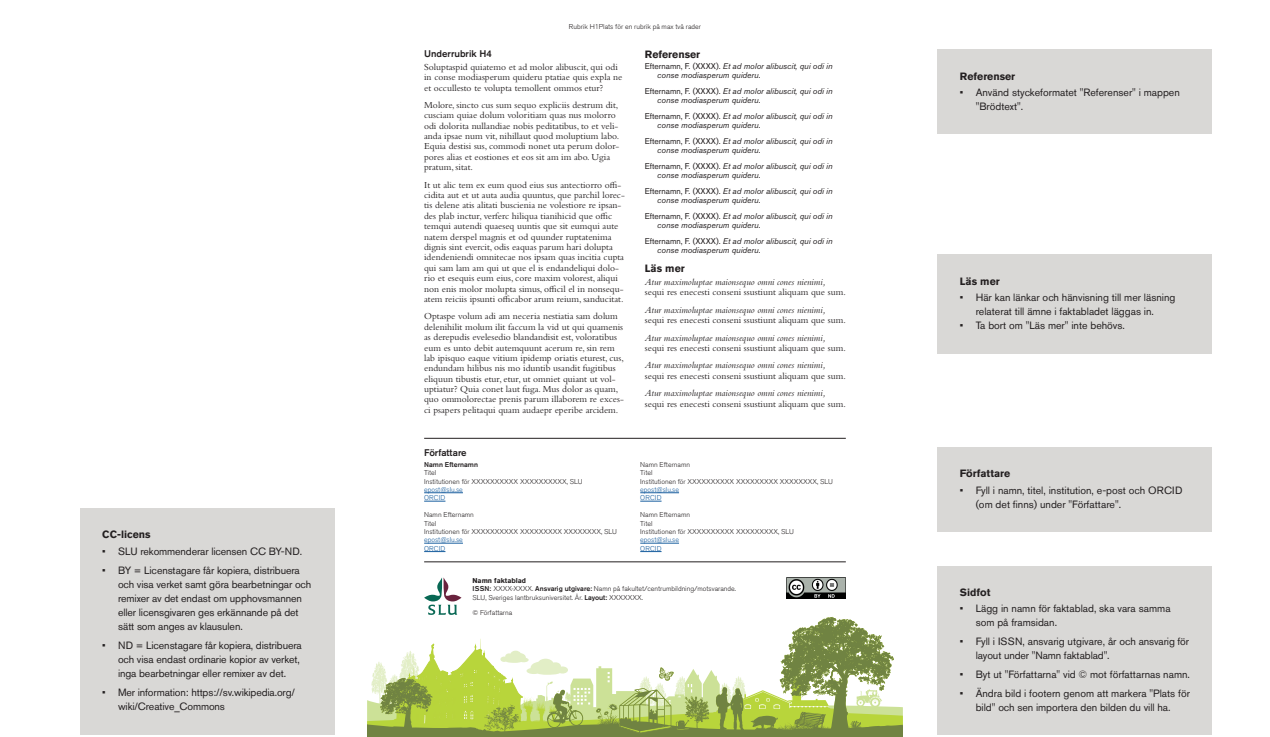
<style>
.page{position:relative;width:1270px;height:737px;background:#fff}
.page>*{position:absolute;margin:0;border:0;box-sizing:border-box;transform-origin:0 0}
.t1{font:10.5px/14px "Akzidenz Grotesk Std";letter-spacing:-.01em;color:#231f20}
.Underrubrik___H3{font:700 10.5px "Akzidenz Grotesk Std";color:#231f20}
.Brödtext{font:9.62px/10.4px "Bembo Std";color:#231f20}
.Underrubrik___H4{font:500 9.62px "Akzidenz Grotesk Std";color:#231f20}
.Rubrik___sidfot{font:500 9.62px "Akzidenz Grotesk Std";color:#231f20}
.Referenser{font:italic 8.31px/9px "Akzidenz Grotesk Std";color:#231f20}
.Brödtext_-_sidhuvud_sidfot{font:300 7px "Akzidenz Grotesk Std";color:#231f20}
.Brödtext_-_sidhuvud_sidfot-2{font:300 7px "Akzidenz Grotesk Std";color:#175d9e}
.Brödtext_-_sidhuvud_sidfot-3{font:700 7px "Akzidenz Grotesk Std";color:#231f20}
.Brödtext_-_sidhuvud_sidfot-4{font:500 7px "Akzidenz Grotesk Std";color:#231f20}
.s1{font-style:normal}
.s2{font-style:italic}
.s3{font-weight:500}
.s4{font-weight:300}
</style>
<div class="page">
<svg style="left:367px;top:577px;width:536px;height:160px"></svg>
<hr style="left:424px;top:492px;width:39px;height:1px;background:#175d9e">
<svg style="left:424px;top:501px;width:21px;height:1px"></svg>
<hr style="left:424px;top:543px;width:39px;height:1px;background:#175d9e">
<svg style="left:424px;top:551px;width:21px;height:1px"></svg>
<hr style="left:640px;top:492px;width:39px;height:1px;background:#175d9e">
<svg style="left:640px;top:501px;width:22px;height:1px"></svg>
<hr style="left:640px;top:543px;width:39px;height:1px;background:#175d9e">
<svg style="left:640px;top:551px;width:22px;height:1px"></svg>
<hr style="left:424px;top:438px;width:422px;height:1px;background:#231f20">
<hr style="left:424px;top:561px;width:422px;height:1px;background:#231f20">
<div style="left:80px;top:508px;width:254px;height:226px;background:#d9d8d6"></div>
<div style="left:938px;top:254px;width:274px;height:100px;background:#d9d8d6"></div>
<div style="left:938px;top:50px;width:274px;height:84px;background:#d9d8d6"></div>
<div style="left:938px;top:447px;width:274px;height:84px;background:#d9d8d6"></div>
<div style="left:938px;top:566px;width:274px;height:168px;background:#d9d8d6"></div>
<p class="Underrubrik___H3" style="left:102px;top:528px;width:50px">CC-licens</p>
<p class="t1" style="left:102px;top:544px;width:201px">• SLU rekommenderar licensen CC BY-ND.</p>
<p class="t1" style="left:118px;top:563px;width:195px;text-indent:-16px">• BY = Licenstagare får kopiera, distribuera och visa verket samt göra bearbetningar och remixer av det endast om upphovsmannen eller licensgivaren ges erkännande på det sätt som anges av klausulen.</p>
<p class="t1" style="left:118px;top:638px;width:185px;text-indent:-16px">• ND = Licenstagare får kopiera, distribuera och visa endast ordinarie kopior av verket, inga bearbetningar eller remixer av det.</p>
<p class="t1" style="left:118px;top:684px;width:179px;text-indent:-16px">• Mer information: https://sv.wikipedia.org/ wiki/Creative_Commons</p>
<p class="Brödtext_-_sidhuvud_sidfot" style="left:569px;top:23px;width:134px">Rubrik H1Plats för en rubrik på max två rader</p>
<p class="Underrubrik___H4" style="left:424px;top:48px;width:69px">Underrubrik H4</p>
<p class="Brödtext" style="left:424px;top:61px;width:200px">Soluptaspid quiatemo et ad molor alibuscit, qui odi in conse modiasperum quideru ptatiae quis expla ne et occullesto te volupta temollent ommos etur?</p>
<p class="Brödtext" style="left:424px;top:99px;width:197px">Molore, sincto cus sum sequo expliciis destrum dit, cusciam quiae dolum voloritiam quas nus molorro odi dolorita nullandiae nobis peditatibus, to et veli&shy;anda ipsae num vit, nihillaut quod moluptium labo.<br>Equia destisi sus, commodi nonet uta perum dolor&shy;pores alias et eostiones et eos sit am im abo. Ugia pratum, sitat.</p>
<p class="Brödtext" style="left:424px;top:179px;width:202px">It ut alic tem ex eum quod eius sus antectiorro offi&shy;cidita aut et ut auta audia quuntus, que parchil lorec&shy;tis delene atis alitati buscienia ne volestiore re ipsan&shy;des plab inctur, verferc hiliqua tianihicid que offic temqui autendi quaeseq uuntis que sit eumqui aute natem derspel magnis et od quunder ruptatenima dignis sint evercit, odis eaquas parum hari dolupta idendeniendi omnitecae nos ipsam quas incitia cupta qui sam lam am qui ut que el is endandeliqui dolo&shy;rio et esequis eum eius, core maxim volorest, aliqui non enis molor molupta simus, officil el in nonsequ&shy;atem reiciis ipsunti officabor arum reium, sanducitat.</p>
<p class="Brödtext" style="left:424px;top:311px;width:201px">Optaspe volum adi am neceria nestiatia sam dolum delenihilit molum ilit faccum la vid ut qui quamenis as derepudis evelesedio blandandisit est, voloratibus eum es unto debit autemquunt acerum re, sin rem lab ipisquo eaque vitium ipidemp oriatis eturest, cus, endundam hilibus nis mo iduntib usandit fugitibus eliquun tibustis etur, etur, ut omniet quiant ut vol&shy;uptiatur? Quia conet laut fuga. Mus dolor as quam, quo ommolorectae prenis parum illaborem re exces&shy;ci psapers pelitaqui quam audaepr eperibe arcidem.</p>
<p class="Rubrik___sidfot" style="left:424px;top:446px;width:44px">Författare</p>
<p class="Brödtext_-_sidhuvud_sidfot-4" style="left:424px;top:460px;width:55px">Namn Efternamn</p>
<p class="Brödtext_-_sidhuvud_sidfot" style="left:424px;top:469px;width:14px">Titel</p>
<p class="Brödtext_-_sidhuvud_sidfot" style="left:424px;top:477px;width:160px">Institutionen för XXXXXXXXXX XXXXXXXXXX, SLU</p>
<p class="Brödtext_-_sidhuvud_sidfot-2" style="left:424px;top:485px;width:40px">epost@slu.se</p>
<p class="Brödtext_-_sidhuvud_sidfot-2" style="left:424px;top:494px;width:23px">ORCID</p>
<p class="Brödtext_-_sidhuvud_sidfot" style="left:424px;top:511px;width:51px">Namn Efternamn</p>
<p class="Brödtext_-_sidhuvud_sidfot" style="left:424px;top:519px;width:14px">Titel</p>
<p class="Brödtext_-_sidhuvud_sidfot" style="left:424px;top:527px;width:194px">Institutionen för XXXXXXXXXX XXXXXXXXX XXXXXXXX, SLU</p>
<p class="Brödtext_-_sidhuvud_sidfot-2" style="left:424px;top:536px;width:40px">epost@slu.se</p>
<p class="Brödtext_-_sidhuvud_sidfot-2" style="left:424px;top:544px;width:23px">ORCID</p>
<p class="Underrubrik___H3" style="left:645px;top:48px;width:57px">Referenser</p>
<p class="Referenser" style="left:657px;top:61px;width:177px;text-indent:-12px"><span class="s1">Efternamn, F. (XXXX).</span> Et ad molor alibuscit, qui odi in conse modiasperum quideru.</p>
<p class="Referenser" style="left:657px;top:86px;width:177px;text-indent:-12px"><span class="s1">Efternamn, F. (XXXX).</span> Et ad molor alibuscit, qui odi in conse modiasperum quideru.</p>
<p class="Referenser" style="left:657px;top:111px;width:177px;text-indent:-12px"><span class="s1">Efternamn, F. (XXXX).</span> Et ad molor alibuscit, qui odi in conse modiasperum quideru.</p>
<p class="Referenser" style="left:657px;top:136px;width:177px;text-indent:-12px"><span class="s1">Efternamn, F. (XXXX).</span> Et ad molor alibuscit, qui odi in conse modiasperum quideru.</p>
<p class="Referenser" style="left:657px;top:161px;width:177px;text-indent:-12px"><span class="s1">Efternamn, F. (XXXX).</span> Et ad molor alibuscit, qui odi in conse modiasperum quideru.</p>
<p class="Referenser" style="left:657px;top:186px;width:177px;text-indent:-12px"><span class="s1">Efternamn, F. (XXXX).</span> Et ad molor alibuscit, qui odi in conse modiasperum quideru.</p>
<p class="Referenser" style="left:657px;top:211px;width:177px;text-indent:-12px"><span class="s1">Efternamn, F. (XXXX).</span> Et ad molor alibuscit, qui odi in conse modiasperum quideru.</p>
<p class="Referenser" style="left:657px;top:236px;width:177px;text-indent:-12px"><span class="s1">Efternamn, F. (XXXX).</span> Et ad molor alibuscit, qui odi in conse modiasperum quideru.</p>
<p class="Underrubrik___H3" style="left:645px;top:262px;width:41px">Läs mer</p>
<p class="Brödtext" style="left:645px;top:277px;width:202px"><span class="s2">Atur maximoluptae maionsequo omni cones nienimi, </span>sequi res enecesti conseni ssustiunt aliquam que sum.</p>
<p class="Brödtext" style="left:645px;top:304px;width:202px"><span class="s2">Atur maximoluptae maionsequo omni cones nienimi, </span>sequi res enecesti conseni ssustiunt aliquam que sum.</p>
<p class="Brödtext" style="left:645px;top:332px;width:202px"><span class="s2">Atur maximoluptae maionsequo omni cones nienimi, </span>sequi res enecesti conseni ssustiunt aliquam que sum.</p>
<p class="Brödtext" style="left:645px;top:360px;width:202px"><span class="s2">Atur maximoluptae maionsequo omni cones nienimi, </span>sequi res enecesti conseni ssustiunt aliquam que sum.</p>
<p class="Brödtext" style="left:645px;top:388px;width:202px"><span class="s2">Atur maximoluptae maionsequo omni cones nienimi, </span>sequi res enecesti conseni ssustiunt aliquam que sum.</p>
<p class="Brödtext_-_sidhuvud_sidfot" style="left:640px;top:460px;width:51px">Namn Efternamn</p>
<p class="Brödtext_-_sidhuvud_sidfot" style="left:640px;top:469px;width:14px">Titel</p>
<p class="Brödtext_-_sidhuvud_sidfot" style="left:640px;top:477px;width:194px">Institutionen för XXXXXXXXXX XXXXXXXXX XXXXXXXX, SLU</p>
<p class="Brödtext_-_sidhuvud_sidfot-2" style="left:640px;top:485px;width:40px">epost@slu.se</p>
<p class="Brödtext_-_sidhuvud_sidfot-2" style="left:640px;top:494px;width:23px">ORCID</p>
<p class="Brödtext_-_sidhuvud_sidfot" style="left:640px;top:511px;width:51px">Namn Efternamn</p>
<p class="Brödtext_-_sidhuvud_sidfot" style="left:640px;top:519px;width:14px">Titel</p>
<p class="Brödtext_-_sidhuvud_sidfot" style="left:640px;top:527px;width:155px">Institutionen för XXXXXXXXXX XXXXXXXXX, SLU</p>
<p class="Brödtext_-_sidhuvud_sidfot-2" style="left:640px;top:536px;width:40px">epost@slu.se</p>
<p class="Brödtext_-_sidhuvud_sidfot-2" style="left:640px;top:544px;width:23px">ORCID</p>
<p class="Brödtext_-_sidhuvud_sidfot-3" style="left:472px;top:576px;width:55px">Namn faktablad</p>
<p class="Brödtext_-_sidhuvud_sidfot" style="left:472px;top:585px;width:265px"><span class="s3">ISSN:</span> XXXX-XXXX. <span class="s3">Ansvarig utgivare:</span> Namn på fakultet/centrumbildning/motsvarande.</p>
<p class="Brödtext_-_sidhuvud_sidfot" style="left:472px;top:593px;width:172px">SLU, Sveriges lantbruksuniversitet. År. <span class="s3">Layout:</span> XXXXXXX.</p>
<p class="Brödtext_-_sidhuvud_sidfot" style="left:472px;top:608px;width:41px">© Författarna</p>
<p class="Underrubrik___H3" style="left:960px;top:70px;width:57px">Referenser</p>
<p class="t1" style="left:976px;top:86px;width:206px;text-indent:-16px">• Använd styckeformatet "Referenser" i mappen "Brödtext".</p>
<p class="Underrubrik___H3" style="left:960px;top:275px;width:41px">Läs mer</p>
<p class="t1" style="left:960px;top:290px;width:217px;text-align:center">• Här kan länkar och hänvisning till mer läsning relaterat till ämne i faktabladet läggas in.</p>
<p class="t1" style="left:960px;top:318px;width:167px">• Ta bort om "Läs mer" inte behövs.</p>
<p class="Underrubrik___H3" style="left:960px;top:468px;width:52px">Författare</p>
<p class="t1" style="left:976px;top:483px;width:208px;text-indent:-16px">• Fyll i namn, titel, institution, e-post och ORCID (om det finns) under "Författare".</p>
<p class="Underrubrik___H3" style="left:960px;top:586px;width:32px">Sidfot</p>
<p class="t1" style="left:976px;top:601px;width:196px;text-indent:-16px">• Lägg in namn för faktablad, ska vara samma som på framsidan.</p>
<p class="t1" style="left:976px;top:634px;width:215px;text-indent:-16px">• Fyll i ISSN, ansvarig utgivare, år och ansvarig för layout under "Namn faktablad".</p>
<p class="t1" style="left:960px;top:667px;width:232px">• Byt ut "Författarna" vid <span class="s4">©</span> mot författarnas namn.</p>
<p class="t1" style="left:960px;top:686px;width:232px;text-align:center">• Ändra bild i footern genom att markera "Plats för bild" och sen importera den bilden du vill ha.</p>
</div>
